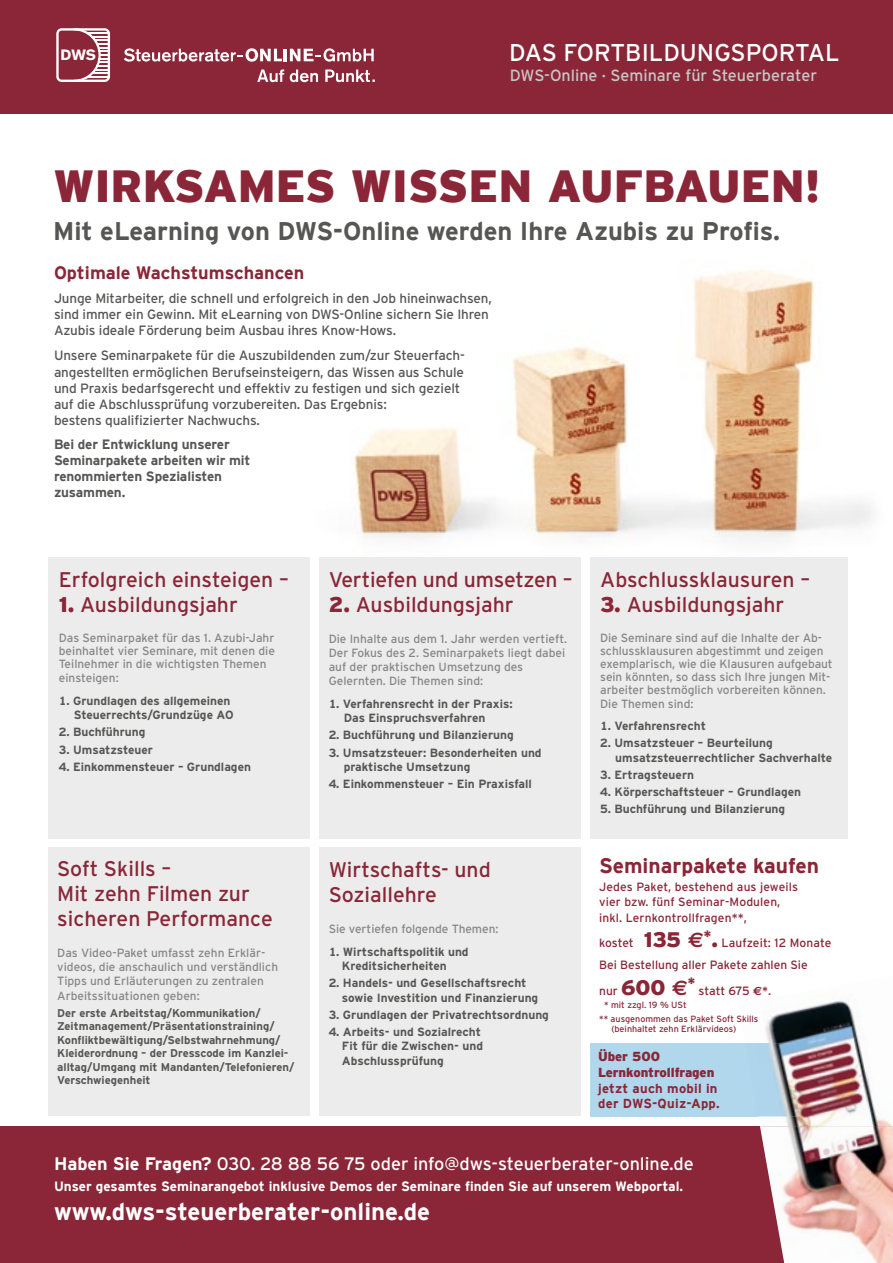
<style>
.page{position:relative;width:893px;height:1263px;background:#fff}
.page>*{position:absolute;margin:0;border:0;box-sizing:border-box;transform-origin:0 0}
.t1{font:900 45px "Interstate";color:#8a2637}
.t2{font:700 25.5px "Interstate";color:#565655}
.t3{font:24.3px "RBB Interstate";color:#fff}
.t4{font:700 24px "Interstate";color:#fff}
.t5{font:21.15px/25.3px "Interstate";color:#8a2637}
.t6{font:700 21px "Interstate";color:#8a2637}
.t7{font:18px "Interstate";color:#fff}
.t8{font:700 18px "Interstate";color:#8a2637}
.t9{font:16.2px "RBB Interstate";color:#c5c6c6}
.t10{font:700 14.85px "Akzidenz Grotesk BE";color:#fff}
.t11{font:13.5px/16.2px "Interstate";letter-spacing:-.01em;color:#565655}
.t12{font:700 13.5px/16.2px "Interstate";letter-spacing:-.01em;color:#565655}
.t13{font:700 13.5px "Interstate";color:#fff}
.t14{font:700 13.05px/15.6px "Interstate";letter-spacing:.02em;color:#8a2637}
.t15{font:900 13.05px/15.6px "Interstate";letter-spacing:-.005em;color:#8a2637}
.t16{font:12px/25.5px "Interstate";letter-spacing:.01em;color:#8a2637}
.t17{font:700 11.85px/14.2px "RBB Interstate";color:#565655}
.t18{font:11.85px/14.2px "Interstate";color:#868786}
.t19{font:700 11.25px/13.5px "RBB Interstate";color:#565655}
.t20{font:9px/13.5px "Interstate";color:#8a2637}
.s1{font-weight:900}
.s2{font-weight:900;font-size:21px}
.s3{font-family:"Euro Sans";font-weight:700;font-size:21px}
.s4{font-family:"Euro Sans";font-weight:700}
.s5{font-weight:700}
</style>
<div class="page">
<img style="left:353px;top:270px;width:519px;height:276px">
<div style="left:319px;top:847px;width:262px;height:269px;background:#ececec"></div>
<div style="left:48px;top:847px;width:262px;height:269px;background:#ececec"></div>
<div style="left:0;top:1127px;width:893px;height:136px;background:#8a2637"></div>
<div style="left:590px;top:557px;width:258px;height:282px;background:#ececec"></div>
<div style="left:319px;top:557px;width:262px;height:282px;background:#ececec"></div>
<div style="left:48px;top:557px;width:262px;height:282px;background:#ececec"></div>
<div style="left:590px;top:1043px;width:206px;height:73px;background:#b0d7ec"></div>
<img style="left:738px;top:1000px;width:155px;height:127px">
<img style="left:760px;top:1127px;width:133px;height:136px">
<img style="left:745px;top:1043px;width:51px;height:73px">
<div style="left:0;top:0;width:893px;height:113px;background:#8a2637"></div>
<svg style="left:124px;top:48px;width:250px;height:14px"></svg>
<svg style="left:56px;top:28px;width:54px;height:54px"></svg>
<svg style="left:257px;top:69px;width:118px;height:13px"></svg>
<p class="t10" style="left:61px;top:47px;width:37px">DWS</p>
<h3 class="t3" style="left:509px;top:39px;width:332px">DAS FORTBILDUNGSPORTAL</h3>
<h3 class="t9" style="left:510px;top:66px;width:309px">DWS-Online · Seminare für Steuerberater</h3>
<h1 class="t1" style="left:53px;top:160px;width:769px">WIRKSAMES WISSEN AUFBAUEN!</h1>
<h2 class="t2" style="left:53px;top:216px;width:728px">Mit eLearning von DWS-Online werden Ihre Azubis zu Profis.</h2>
<h3 class="t8" style="left:54px;top:263px;width:252px">Optimale Wachstumschancen</h3>
<p class="t11" style="left:54px;top:290px;width:439px">Junge Mitarbeiter, die schnell und erfolgreich in den Job hineinwachsen, sind immer ein Gewinn. Mit eLearning von DWS-Online sichern Sie Ihren<br>Azubis ideale Förderung beim Ausbau ihres Know-Hows.</p>
<p class="t11" style="left:54px;top:347px;width:412px">Unsere Seminarpakete für die Auszubildenden zum/zur Steuerfach&shy;angestellten ermöglichen Berufseinsteigern, das Wissen aus Schule und Praxis bedarfsgerecht und effektiv zu festigen und sich gezielt auf die Abschlussprüfung vorzubereiten. Das Ergebnis:<br>bestens qualifizierter Nachwuchs.</p>
<p class="t12" style="left:54px;top:436px;width:198px">Bei der Entwicklung unserer<br>Seminarpakete arbeiten wir mit renommierten Spezialisten zusammen.</p>
<h3 class="t5" style="left:59px;top:567px;width:232px">Erfolgreich einsteigen –</h3>
<h3 class="t5" style="left:59px;top:592px;width:181px"><span class="s1">1.</span> Ausbildungsjahr</h3>
<p class="t18" style="left:59px;top:630px;width:218px;line-height:13.6px">Das Seminarpaket für das 1. Azubi-Jahr beinhaltet vier Seminare, mit denen die<br>Teilnehmer in die wichtigsten Themen einsteigen:</p>
<p class="t17" style="left:59px;top:693px;width:176px;text-align:right">1. Grundlagen des allgemeinen<br>Steuerrechts/Grundzüge AO</p>
<p class="t17" style="left:59px;top:725px;width:88px">2. Buchführung</p>
<p class="t17" style="left:59px;top:742px;width:96px">3. Umsatzsteuer</p>
<p class="t17" style="left:59px;top:759px;width:194px">4. Einkommensteuer – Grundlagen</p>
<h3 class="t5" style="left:57px;top:855px;width:217px">Soft Skills –<br>Mit zehn Filmen zur sicheren Performance</h3>
<p class="t18" style="left:57px;top:945px;width:222px">Das Video-Paket umfasst zehn Erklär&shy;videos, die anschaulich und verständlich Tipps und Erläuterungen zu zentralen Arbeitssituationen geben:</p>
<p class="t19" style="left:57px;top:1006px;width:239px">Der erste Arbeitstag/Kommunikation/ Zeitmanagement/Präsentationstraining/ Konfliktbewältigung/Selbstwahrnehmung/ Kleiderordnung – der Dresscode im Kanzlei&shy;alltag/Umgang mit Mandanten/Telefonieren/ Verschwiegenheit</p>
<h3 class="t5" style="left:329px;top:567px;width:245px">Vertiefen und umsetzen –</h3>
<h3 class="t5" style="left:329px;top:592px;width:187px"><span class="s1">2.</span> Ausbildungsjahr</h3>
<p class="t18" style="left:329px;top:631px;width:240px">Die Inhalte aus dem 1. Jahr werden vertieft.<br>Der Fokus des 2. Seminarpakets liegt dabei auf der praktischen Umsetzung des Gelernten. Die Themen sind:</p>
<p class="t17" style="left:344px;top:697px;width:170px;text-indent:-15px">1. Verfahrensrecht in der Praxis:<br>Das Einspruchsverfahren</p>
<p class="t17" style="left:329px;top:728px;width:187px">2. Buchführung und Bilanzierung</p>
<p class="t17" style="left:344px;top:745px;width:199px;text-indent:-15px">3. Umsatzsteuer: Besonderheiten und praktische Umsetzung</p>
<p class="t17" style="left:329px;top:777px;width:205px">4. Einkommensteuer – Ein Praxisfall</p>
<h3 class="t5" style="left:329px;top:856px;width:164px">Wirtschafts- und<br>Soziallehre</h3>
<p class="t18" style="left:329px;top:922px;width:171px">Sie vertiefen folgende Themen:</p>
<p class="t17" style="left:342px;top:944px;width:128px;text-indent:-13px">1. Wirtschaftspolitik und<br>Kreditsicherheiten</p>
<p class="t17" style="left:342px;top:976px;width:198px;text-indent:-13px">2. Handels- und Gesellschaftsrecht sowie Investition und Finanzierung</p>
<p class="t17" style="left:329px;top:1007px;width:222px">3. Grundlagen der Privatrechtsordnung</p>
<p class="t17" style="left:342px;top:1025px;width:143px;text-indent:-13px">4. Arbeits- und Sozialrecht<br>Fit für die Zwischen- und<br>Abschlussprüfung</p>
<h3 class="t5" style="left:600px;top:567px;width:211px">Abschlussklausuren –</h3>
<h3 class="t5" style="left:600px;top:592px;width:186px"><span class="s1">3.</span> Ausbildungsjahr</h3>
<p class="t18" style="left:600px;top:631px;width:234px;line-height:13.2px">Die Seminare sind auf die Inhalte der Ab&shy;schlussklausuren abgestimmt und zeigen exemplarisch, wie die Klausuren aufgebaut sein könnten, so dass sich Ihre jungen Mit&shy;arbeiter bestmöglich vorbereiten können.<br>Die Themen sind:</p>
<p class="t17" style="left:600px;top:719px;width:107px">1. Verfahrensrecht</p>
<p class="t17" style="left:615px;top:736px;width:219px;text-indent:-15px">2. Umsatzsteuer – Beurteilung umsatzsteuerrechtlicher Sachverhalte</p>
<p class="t17" style="left:600px;top:767px;width:95px">3. Ertragsteuern</p>
<p class="t17" style="left:600px;top:785px;width:202px">4. Körperschaftsteuer – Grundlagen</p>
<p class="t17" style="left:600px;top:802px;width:187px">5. Buchführung und Bilanzierung</p>
<h3 class="t6" style="left:599px;top:854px;width:221px">Seminarpakete kaufen</h3>
<p class="t16" style="left:599px;top:880px;width:200px;line-height:14.4px">Jedes Paket, bestehend aus jeweils vier bzw. fünf Seminar-Modulen,</p>
<p class="t16" style="left:599px;top:905px;width:234px">inkl. Lernkontrollfragen**,<br>kostet <span class="s2">135</span> <span class="s3">€</span><sup>*</sup><span class="s2">.</span> Laufzeit: 12 Monate</p>
<p class="t16" style="left:599px;top:952px;width:210px">Bei Bestellung aller Pakete zahlen Sie nur <span class="s2">600</span> <span class="s3">€</span><sup>*</sup> statt 675 <span class="s4">€</span>*.</p>
<p class="t20" style="left:599px;top:998px;width:161px;text-indent:5px">* mit zzgl. 19 % USt<br>** ausgenommen das Paket Soft Skills</p>
<p class="t20" style="left:611px;top:1022px;width:126px">(beinhaltet zehn Erklärvideos)</p>
<p class="t15" style="left:598px;top:1049px;width:118px">Über 500<br>Lernkontrollfragen</p>
<p class="t14" style="left:598px;top:1080px;width:123px">jetzt auch mobil in der DWS-Quiz-App.</p>
<h3 class="t7" style="left:54px;top:1154px;width:641px"><span class="s5">Haben Sie Fragen?</span> 030. 28 88 56 75 oder info@dws-steuerberater-online.de</h3>
<p class="t13" style="left:54px;top:1179px;width:631px">Unser gesamtes Seminarangebot inklusive Demos der Seminare finden Sie auf unserem Webportal.</p>
<h3 class="t4" style="left:54px;top:1198px;width:378px">www.dws-steuerberater-online.de</h3>
</div>
